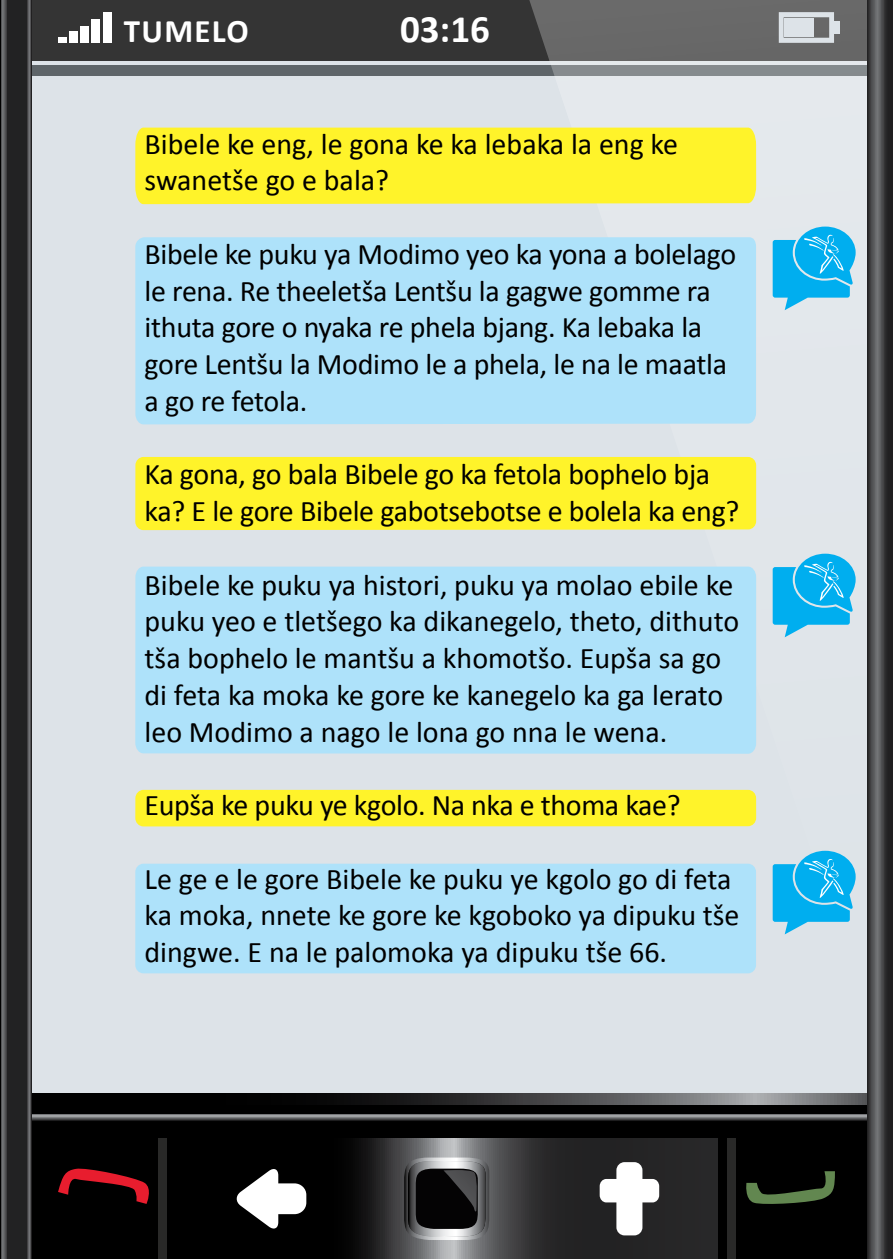
<style>
.page{position:relative;width:893px;height:1259px;background:#fff}
.page>*{position:absolute;margin:0;border:0;box-sizing:border-box;transform-origin:0 0}
.t1{font:700 39px "Calibri";color:#fff}
.t2{font:700 33px "Calibri";letter-spacing:.04em;color:#fff}
.t3{font:30px/36.9px "Calibri";letter-spacing:-.01em;color:#000}
</style>
<div class="page">
<div style="left:6px;top:5px;width:881px;height:1248px;background:#dde3e8"></div>
<div style="left:2px;top:1094px;width:891px;height:20px;background:#000"></div>
<svg style="left:31px;top:1106px;width:233px;height:26px"></svg>
<div style="left:2px;top:65px;width:889px;height:11px;background:#5e6569"></div>
<div style="left:0;top:0;width:893px;height:61px;background:#343434"></div>
<div style="left:2px;top:1138px;width:889px;height:121px;background:#000"></div>
<img style="left:264px;top:0;width:603px;height:1259px">
<svg style="left:744px;top:1171px;width:91px;height:34px"></svg>
<svg style="left:58px;top:1168px;width:91px;height:36px"></svg>
<svg style="left:0;top:0;width:31px;height:1259px;background:#333334"></svg>
<svg style="left:867px;top:0;width:26px;height:1259px;background:#424243"></svg>
<svg style="left:264px;top:1138px;width:454px;height:121px"></svg>
<svg style="left:404px;top:1157px;width:89px;height:83px"></svg>
<div style="left:728px;top:1138px;width:8px;height:121px;background:#292928"></div>
<div style="left:158px;top:1138px;width:9px;height:121px;background:#292928"></div>
<div style="left:616px;top:1162px;width:26px;height:73px;background:#fff;border-radius:8px"></div>
<div style="left:600px;top:1179px;width:59px;height:23px;background:#fff;border-radius:7px"></div>
<svg style="left:236px;top:1167px;width:70px;height:63px"></svg>
<div style="left:58px;top:37px;width:9px;height:6px;background:#fff"></div>
<div style="left:69px;top:32px;width:9px;height:11px;background:#fff"></div>
<div style="left:80px;top:26px;width:9px;height:17px;background:#fff"></div>
<div style="left:92px;top:19px;width:8px;height:24px;background:#fff"></div>
<div style="left:103px;top:12px;width:8px;height:31px;background:#fff"></div>
<svg style="left:779px;top:12px;width:55px;height:31px"></svg>
<div style="left:831px;top:21px;width:9px;height:13px;background:#dde3e8"></div>
<div style="left:785px;top:18px;width:29px;height:19px;background:#dde3e8"></div>
<svg style="left:773px;top:227px;width:83px;height:83px"></svg>
<svg style="left:773px;top:554px;width:83px;height:83px"></svg>
<svg style="left:773px;top:851px;width:83px;height:83px"></svg>
<div style="left:135px;top:237px;width:621px;height:187px;background:#aee2fa"></div>
<div style="left:135px;top:566px;width:621px;height:187px;background:#aee2fa"></div>
<div style="left:135px;top:863px;width:621px;height:110px;background:#aee2fa;border-radius:8px"></div>
<div style="left:135px;top:128px;width:621px;height:76px;background:#fff32a"></div>
<div style="left:135px;top:457px;width:621px;height:73px;background:#fff32a;border-radius:8px"></div>
<div style="left:135px;top:790px;width:621px;height:36px;background:#fff32a;border-radius:8px"></div>
<p class="t2" style="left:124px;top:10px;width:126px">TUMELO</p>
<h1 class="t1" style="left:400px;top:4px;width:91px">03:16</h1>
<p class="t3" style="left:145px;top:125px;width:535px">Bibele ke eng, le gona ke ka lebaka la eng ke swanetše go e bala?</p>
<p class="t3" style="left:145px;top:236px;width:593px">Bibele ke puku ya Modimo yeo ka yona a bolelago le rena. Re theeletša Lentšu la gagwe gomme ra ithuta gore o nyaka re phela bjang. Ka lebaka la gore Lentšu la Modimo le a phela, le na le maatla a go re fetola.</p>
<p class="t3" style="left:145px;top:456px;width:596px">Ka gona, go bala Bibele go ka fetola bophelo bja ka? E le gore Bibele gabotsebotse e bolela ka eng?</p>
<p class="t3" style="left:145px;top:566px;width:596px">Bibele ke puku ya histori, puku ya molao ebile ke puku yeo e tletšego ka dikanegelo, theto, dithuto tša bophelo le mantšu a khomotšo. Eupša sa go di feta ka moka ke gore ke kanegelo ka ga lerato leo Modimo a nago le lona go nna le wena.</p>
<p class="t3" style="left:145px;top:787px;width:538px">Eupša ke puku ye kgolo. Na nka e thoma kae?</p>
<p class="t3" style="left:145px;top:860px;width:596px">Le ge e le gore Bibele ke puku ye kgolo go di feta ka moka, nnete ke gore ke kgoboko ya dipuku tše dingwe. E na le palomoka ya dipuku tše 66.</p>
</div>
